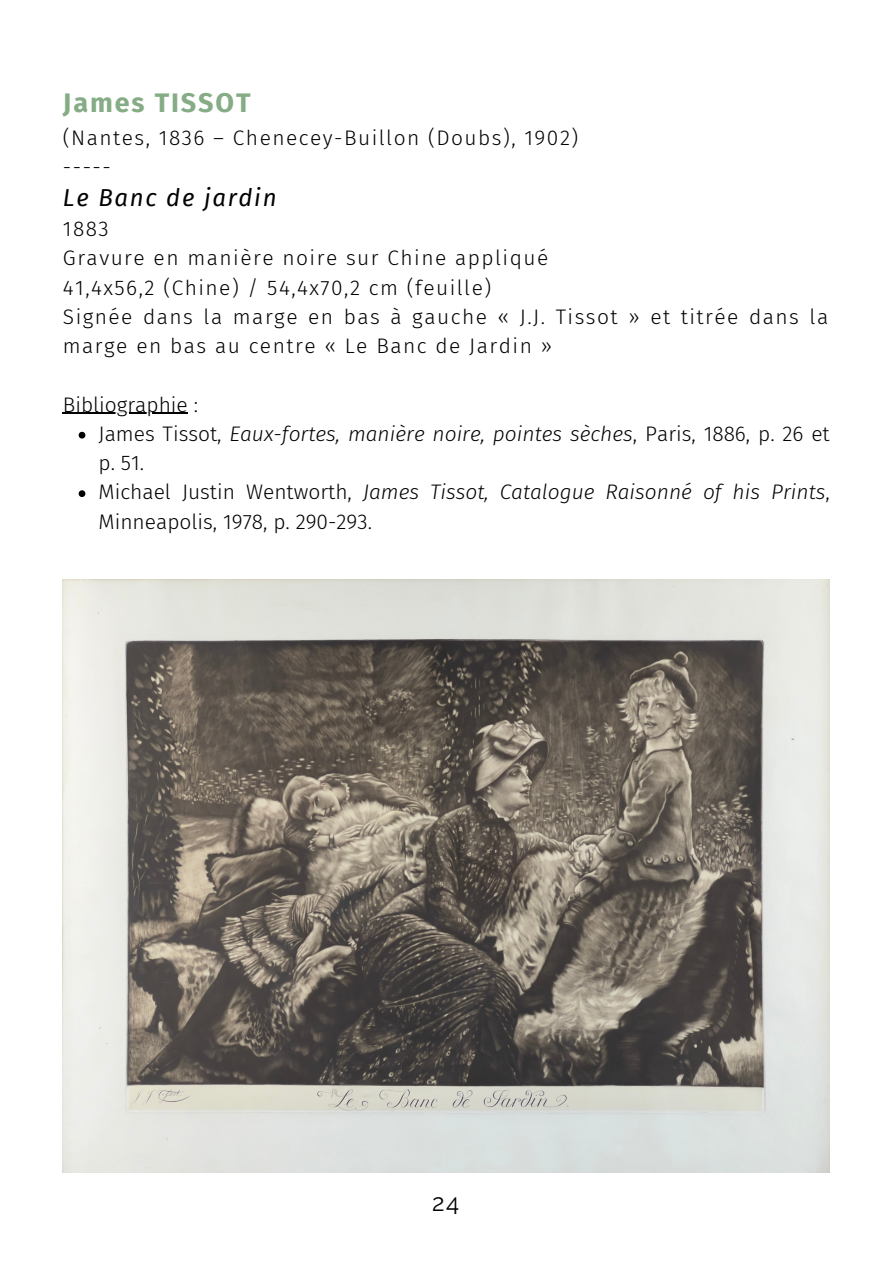
<style>
.page{position:relative;width:893px;height:1264px;background:#fff}
.page>*{position:absolute;margin:0;border:0;box-sizing:border-box;transform-origin:0 0}
.t1{font:700 27px "Fira Sans";letter-spacing:.07em;color:#85ac85}
.t2{font:italic 24px "Fira Sans";letter-spacing:.07em;color:#000}
.t3{font:24px "Raleway";color:#000}
.t4{font:300 21px/29.2px "Fira Sans";letter-spacing:.07em;color:#000}
.t5{font:300 21px/29.2px "Fira Sans";color:#000}
.t6{font:italic 300 21px/29.2px "Fira Sans";color:#000}
.s1{font-style:normal}
.s2{font-style:italic}
</style>
<div class="page">
<img style="left:63px;top:579px;width:766px;height:593px">
<svg style="left:79px;top:432px;width:6px;height:6px"></svg>
<svg style="left:79px;top:490px;width:6px;height:7px"></svg>
<hr style="left:63px;top:412px;width:125px;height:2px;background:#000">
<p class="t1" style="left:63px;top:87px;width:189px">James TISSOT</p>
<p class="t4" style="left:63px;top:123px;width:517px">(Nantes, 1836 – Chenecey-Buillon (Doubs), 1902)</p>
<p class="t4" style="left:63px;top:153px;width:49px">-----</p>
<p class="t2" style="left:63px;top:183px;width:215px">Le Banc de jardin</p>
<p class="t4" style="left:63px;top:214px;width:47px">1883</p>
<p class="t4" style="left:63px;top:244px;width:487px">Gravure en manière noire sur Chine appliqué</p>
<p class="t4" style="left:63px;top:273px;width:430px">41,4x56,2 (Chine) / 54,4x70,2 cm (feuille)</p>
<p class="t4" style="left:63px;top:302px;width:766px">Signée dans la marge en bas à gauche « J.J. Tissot » et titrée dans la marge en bas au centre « Le Banc de Jardin »</p>
<p class="t5" style="left:63px;top:390px;width:137px">Bibliographie :</p>
<p class="t6" style="left:99px;top:419px;width:732px"><span class="s1">James Tissot,</span> Eaux-fortes, manière noire, pointes sèches<span class="s1">, Paris, 1886, p. 26 et p. 51.</span></p>
<p class="t5" style="left:99px;top:477px;width:732px">Michael Justin Wentworth, <span class="s2">James Tissot, Catalogue Raisonné of his Prints</span>,<br>Minneapolis, 1978, p. 290-293.</p>
<p class="t3" style="left:432px;top:1188px;width:29px">24</p>
</div>
